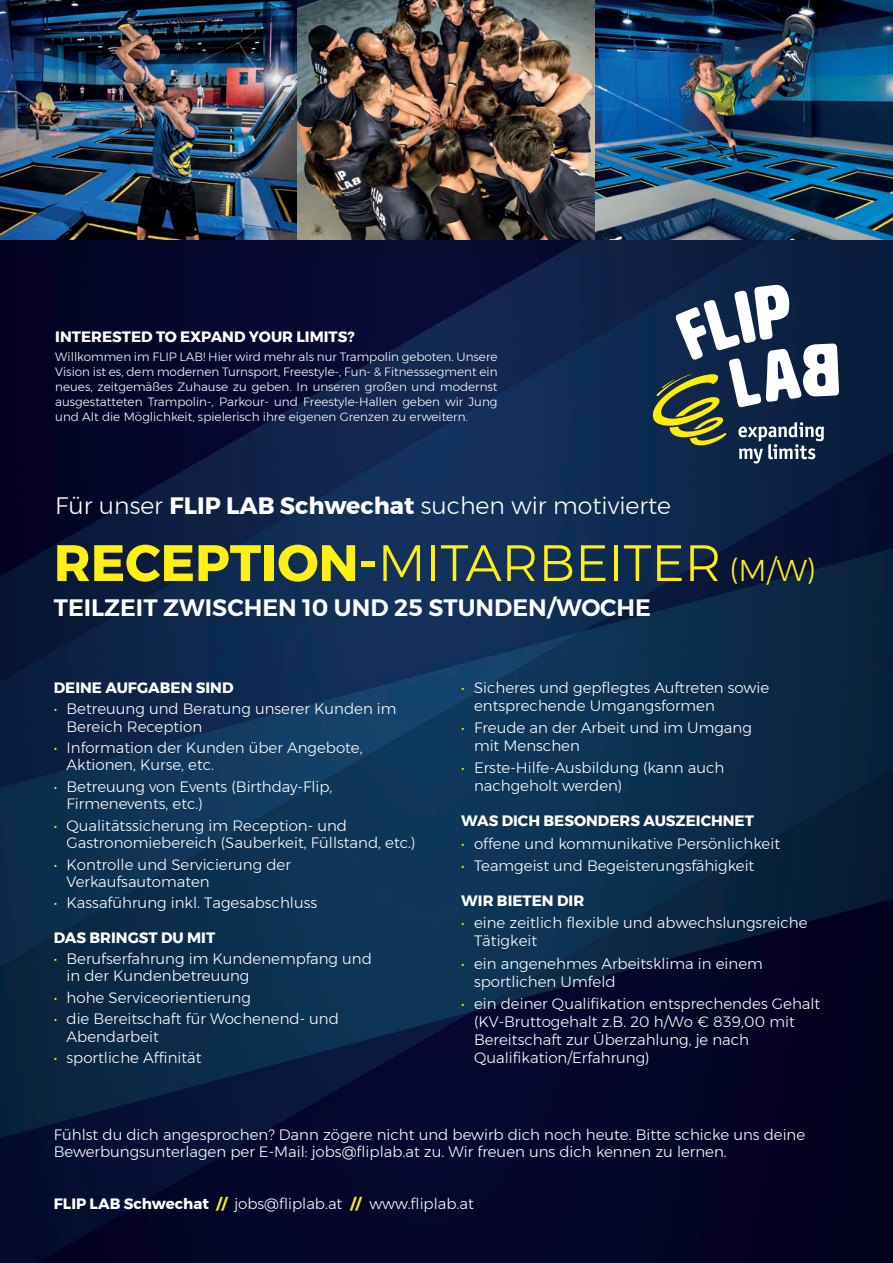
<style>
.page{position:relative;width:893px;height:1263px;background:#fff}
.page>*{position:absolute;margin:0;border:0;box-sizing:border-box;transform-origin:0 0}
.t1{font:300 51px "Montserrat";color:#ffef16}
.t2{font:300 23.7px "Montserrat";color:#fff}
.t3{font:600 23.7px "Montserrat";color:#fff}
.t4{font:300 15px/18px "Montserrat";color:#fff}
.t5{font:700 15px "Montserrat";color:#fff}
.t6{font:300 12px/15px "Montserrat";color:#fff;text-align:justify}
.s1{font-weight:700}
.s2{font-size:30px}
.s3{color:#ffef16}
.s4{font-weight:700;color:#ffef16}
</style>
<div class="page">
<img style="left:0;top:240px;width:893px;height:1023px">
<svg style="left:653px;top:285px;width:186px;height:178px"></svg>
<img style="left:0;top:0;width:893px;height:240px">
<p class="t5" style="left:55px;top:324px;width:301px">INTERESTED TO EXPAND YOUR LIMITS?</p>
<p class="t6" style="left:55px;top:349px;width:444px">Willkommen im FLIP LAB! Hier wird mehr als nur Trampolin geboten. Unsere Vision ist es, dem modernen Turnsport, Freestyle-, Fun- &amp; Fitnesssegment ein neues, zeitgemäßes Zuhause zu geben. In unseren großen und modernst ausgestatteten Trampolin-, Parkour- und Freestyle-Hallen geben wir Jung und Alt die Möglichkeit, spielerisch ihre eigenen Grenzen zu erweitern.</p>
<h2 class="t2" style="left:55px;top:488px;width:617px">Für unser <span class="s1">FLIP LAB Schwechat</span> suchen wir motivierte</h2>
<h1 class="t1" style="left:54px;top:525px;width:764px"><span class="s1">RECEPTION-</span>MITARBEITER <span class="s2">(M/W)</span></h1>
<h2 class="t3" style="left:54px;top:588px;width:599px">TEILZEIT ZWISCHEN 10 UND 25 STUNDEN/WOCHE</h2>
<p class="t5" style="left:54px;top:675px;width:181px">DEINE AUFGABEN SIND</p>
<p class="t4" style="left:67px;top:700px;width:331px;line-height:17.2px;text-indent:-13px"><span class="s3">•</span> Betreuung und Beratung unserer Kunden im<br>Bereich Reception</p>
<p class="t4" style="left:67px;top:739px;width:298px;line-height:17.2px;text-indent:-13px"><span class="s3">•</span> Information der Kunden über Angebote,<br>Aktionen, Kurse, etc.</p>
<p class="t4" style="left:67px;top:778px;width:267px;line-height:17.2px;text-indent:-13px"><span class="s3">•</span> Betreuung von Events (Birthday-Flip,<br>Firmenevents, etc.)</p>
<p class="t4" style="left:67px;top:816px;width:350px;line-height:17.2px;text-indent:-13px"><span class="s3">•</span> Qualitätssicherung im Reception- und<br>Gastronomiebereich (Sauberkeit, Füllstand, etc.)</p>
<p class="t4" style="left:67px;top:855px;width:226px;line-height:17.2px;text-indent:-13px"><span class="s3">•</span> Kontrolle und Servicierung der<br>Verkaufsautomaten</p>
<p class="t4" style="left:54px;top:894px;width:265px"><span class="s3">•</span> Kassaführung inkl. Tagesabschluss</p>
<p class="t5" style="left:54px;top:925px;width:163px">DAS BRINGST DU MIT</p>
<p class="t4" style="left:67px;top:950px;width:307px;line-height:17.2px;text-indent:-13px"><span class="s3">•</span> Berufserfahrung im Kundenempfang und in der Kundenbetreuung</p>
<p class="t4" style="left:54px;top:988px;width:199px"><span class="s3">•</span> hohe Serviceorientierung</p>
<p class="t4" style="left:67px;top:1010px;width:274px;line-height:17.2px;text-indent:-13px"><span class="s3">•</span> die Bereitschaft für Wochenend- und<br>Abendarbeit</p>
<p class="t4" style="left:54px;top:1049px;width:149px"><span class="s3">•</span> sportliche Affinität</p>
<p class="t4" style="left:474px;top:678px;width:297px;text-indent:-13px"><span class="s3">•</span> Sicheres und gepflegtes Auftreten sowie entsprechende Umgangsformen</p>
<p class="t4" style="left:474px;top:718px;width:279px;text-indent:-13px"><span class="s3">•</span> Freude an der Arbeit und im Umgang mit Menschen</p>
<p class="t4" style="left:474px;top:759px;width:252px;text-indent:-13px"><span class="s3">•</span> Erste-Hilfe-Ausbildung (kann auch nachgeholt werden)</p>
<p class="t5" style="left:461px;top:809px;width:294px">WAS DICH BESONDERS AUSZEICHNET</p>
<p class="t4" style="left:461px;top:834px;width:320px"><span class="s3">•</span> offene und kommunikative Persönlichkeit</p>
<p class="t4" style="left:461px;top:856px;width:295px"><span class="s3">•</span> Teamgeist und Begeisterungsfähigkeit</p>
<p class="t5" style="left:461px;top:889px;width:124px">WIR BIETEN DIR</p>
<p class="t4" style="left:474px;top:914px;width:335px;text-indent:-13px"><span class="s3">•</span> eine zeitlich flexible und abwechslungsreiche<br>Tätigkeit</p>
<p class="t4" style="left:474px;top:954px;width:290px;text-indent:-13px"><span class="s3">•</span> ein angenehmes Arbeitsklima in einem sportlichen Umfeld</p>
<p class="t4" style="left:474px;top:994px;width:348px;text-indent:-13px"><span class="s3">•</span> ein deiner Qualifikation entsprechendes Gehalt (KV-Bruttogehalt z.B. 20 h/Wo € 839,00 mit Bereitschaft zur Überzahlung, je nach Qualifikation/Erfahrung)</p>
<p class="t4" style="left:54px;top:1126px;width:753px;line-height:16.5px">Fühlst du dich angesprochen? Dann zögere nicht und bewirb dich noch heute. Bitte schicke uns deine<br>Bewerbungsunterlagen per E-Mail: jobs@fliplab.at zu. Wir freuen uns dich kennen zu lernen.</p>
<p class="t4" style="left:54px;top:1194px;width:422px"><span class="s1">FLIP LAB Schwechat</span> <span class="s4">//</span> jobs@fliplab.at <span class="s4">//</span> www.fliplab.at</p>
</div>
